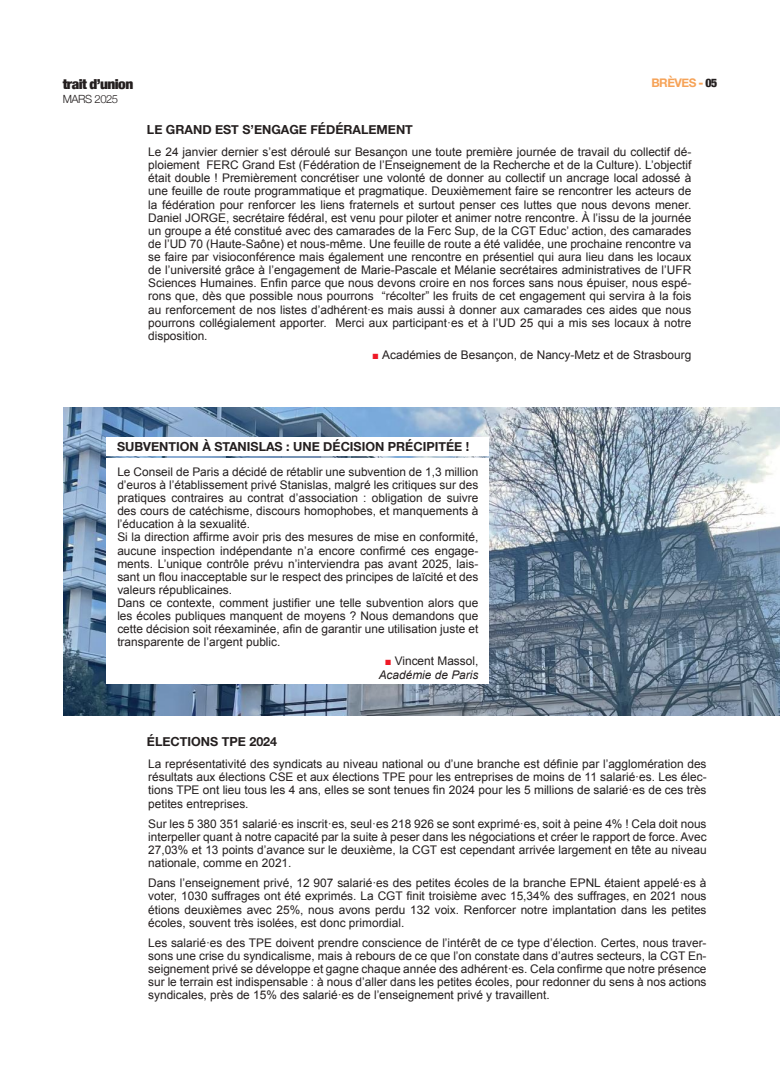
<style>
.page{position:relative;width:780px;height:1088px;background:#fff}
.page>*{position:absolute;margin:0;border:0;box-sizing:border-box;transform-origin:0 0}
.t1{font:900 condensed 13.75px "Helvetica Neue";letter-spacing:-.04em;color:#241f1f;scale:1.11 1}
.t2{font:700 12.5px "Helvetica Neue";color:#241f1f}
.t3{font:11.88px/13.1px "Arial";color:#241f1f;text-align:justify}
.t4{font:italic 11.88px/13.1px "Arial";color:#241f1f;text-align:center}
.t5{font:700 11.88px "Helvetica Neue";letter-spacing:-.04em;color:#f6a358}
.t6{font:300 11.25px "Helvetica Neue";letter-spacing:-.04em;color:#241f1f}
.s1{font-weight:900;font-stretch:condensed}
.s2{font-weight:900;font-stretch:condensed;color:#241f1f}
.s3{font-size:11.25px;color:#ef1926}
.s4{font-style:normal;font-size:11.25px;color:#ef1926}
.s5{font-style:normal}
</style>
<div class="page">
<img style="left:64px;top:407px;width:716px;height:309px">
<div style="left:107px;top:437px;width:382px;height:18px;background:#fff"></div>
<div style="left:107px;top:458px;width:382px;height:226px;background:#fff"></div>
<p class="t1" style="left:63px;top:73px;width:65px">trait d’union</p>
<p class="t5" style="left:651px;top:74px;width:67px">BRÈVES <span class="s1">-</span> <span class="s2">05</span></p>
<p class="t6" style="left:63px;top:90px;width:57px">MARS 2025</p>
<p class="t2" style="left:147px;top:120px;width:267px">LE GRAND EST S’ENGAGE FÉDÉRALEMENT</p>
<p class="t3" style="left:148px;top:145px;width:544px">Le 24 janvier dernier s’est déroulé sur Besançon une toute première journée de travail du collectif dé&shy;ploiement FERC Grand Est (Fédération de l’Enseignement de la Recherche et de la Culture). L’objectif était double ! Premièrement concrétiser une volonté de donner au collectif un ancrage local adossé à une feuille de route programmatique et pragmatique. Deuxièmement faire se rencontrer les acteurs de la fédération pour renforcer les liens fraternels et surtout penser ces luttes que nous devons mener.<br>Daniel JORGE, secrétaire fédéral, est venu pour piloter et animer notre rencontre. À l’issu de la journée un groupe a été constitué avec des camarades de la Ferc Sup, de la CGT Educ’ action, des camarades de l’UD 70 (Haute-Saône) et nous-même. Une feuille de route a été validée, une prochaine rencontre va se faire par visioconférence mais également une rencontre en présentiel qui aura lieu dans les locaux de l’université grâce à l’engagement de Marie-Pascale et Mélanie secrétaires administratives de l’UFR Sciences Humaines. Enfin parce que nous devons croire en nos forces sans nous épuiser, nous espé&shy;rons que, dès que possible nous pourrons “récolter” les fruits de cet engagement qui servira à la fois au renforcement de nos listes d’adhérent·es mais aussi à donner aux camarades ces aides que nous pourrons collégialement apporter. Merci aux participant·es et à l’UD 25 qui a mis ses locaux à notre disposition.</p>
<p class="t3" style="left:372px;top:348px;width:320px"><span class="s3">■</span> Académies de Besançon, de Nancy-Metz et de Strasbourg</p>
<p class="t2" style="left:117px;top:437px;width:353px">SUBVENTION À STANISLAS : UNE DÉCISION PRÉCIPITÉE !</p>
<p class="t3" style="left:117px;top:465px;width:362px;text-align:left">Le Conseil de Paris a décidé de rétablir une subvention de 1,3 million d’euros à l’établissement privé Stanislas, malgré les critiques sur des pratiques contraires au contrat d’association : obligation de suivre des cours de catéchisme, discours homophobes, et manquements à l’éducation à la sexualité.<br>Si la direction affirme avoir pris des mesures de mise en conformité, aucune inspection indépendante n’a encore confirmé ces engage&shy;ments. L’unique contrôle prévu n’interviendra pas avant 2025, lais&shy;sant un flou inacceptable sur le respect des principes de laïcité et des valeurs républicaines.<br>Dans ce contexte, comment justifier une telle subvention alors que les écoles publiques manquent de moyens ? Nous demandons que cette décision soit réexaminée, afin de garantir une utilisation juste et transparente de l’argent public.</p>
<p class="t4" style="left:378px;top:655px;width:101px"><span class="s4">■</span> <span class="s5">Vincent Massol,<br></span>Académie de Paris</p>
<p class="t2" style="left:147px;top:731px;width:132px">ÉLECTIONS TPE 2024</p>
<p class="t3" style="left:148px;top:757px;width:560px">La représentativité des syndicats au niveau national ou d’une branche est définie par l’agglomération des résultats aux élections CSE et aux élections TPE pour les entreprises de moins de 11 salarié·es. Les élec&shy;tions TPE ont lieu tous les 4 ans, elles se sont tenues fin 2024 pour les 5 millions de salarié·es de ces très petites entreprises.</p>
<p class="t3" style="left:148px;top:817px;width:560px">Sur les 5 380 351 salarié·es inscrit·es, seul·es 218 926 se sont exprimé·es, soit à peine 4% ! Cela doit nous interpeller quant à notre capacité par la suite à peser dans les négociations et créer le rapport de force. Avec 27,03% et 13 points d’avance sur le deuxième, la CGT est cependant arrivée largement en tête au niveau nationale, comme en 2021.</p>
<p class="t3" style="left:148px;top:877px;width:560px">Dans l’enseignement privé, 12 907 salarié·es des petites écoles de la branche EPNL étaient appelé·es à voter, 1030 suffrages ont été exprimés. La CGT finit troisième avec 15,34% des suffrages, en 2021 nous étions deuxièmes avec 25%, nous avons perdu 132 voix. Renforcer notre implantation dans les petites écoles, souvent très isolées, est donc primordial.</p>
<p class="t3" style="left:148px;top:936px;width:560px">Les salarié·es des TPE doivent prendre conscience de l’intérêt de ce type d’élection. Certes, nous traver&shy;sons une crise du syndicalisme, mais à rebours de ce que l’on constate dans d’autres secteurs, la CGT En&shy;seignement privé se développe et gagne chaque année des adhérent·es. Cela confirme que notre présence sur le terrain est indispensable : à nous d’aller dans les petites écoles, pour redonner du sens à nos actions syndicales, près de 15% des salarié·es de l’enseignement privé y travaillent.</p>
</div>
